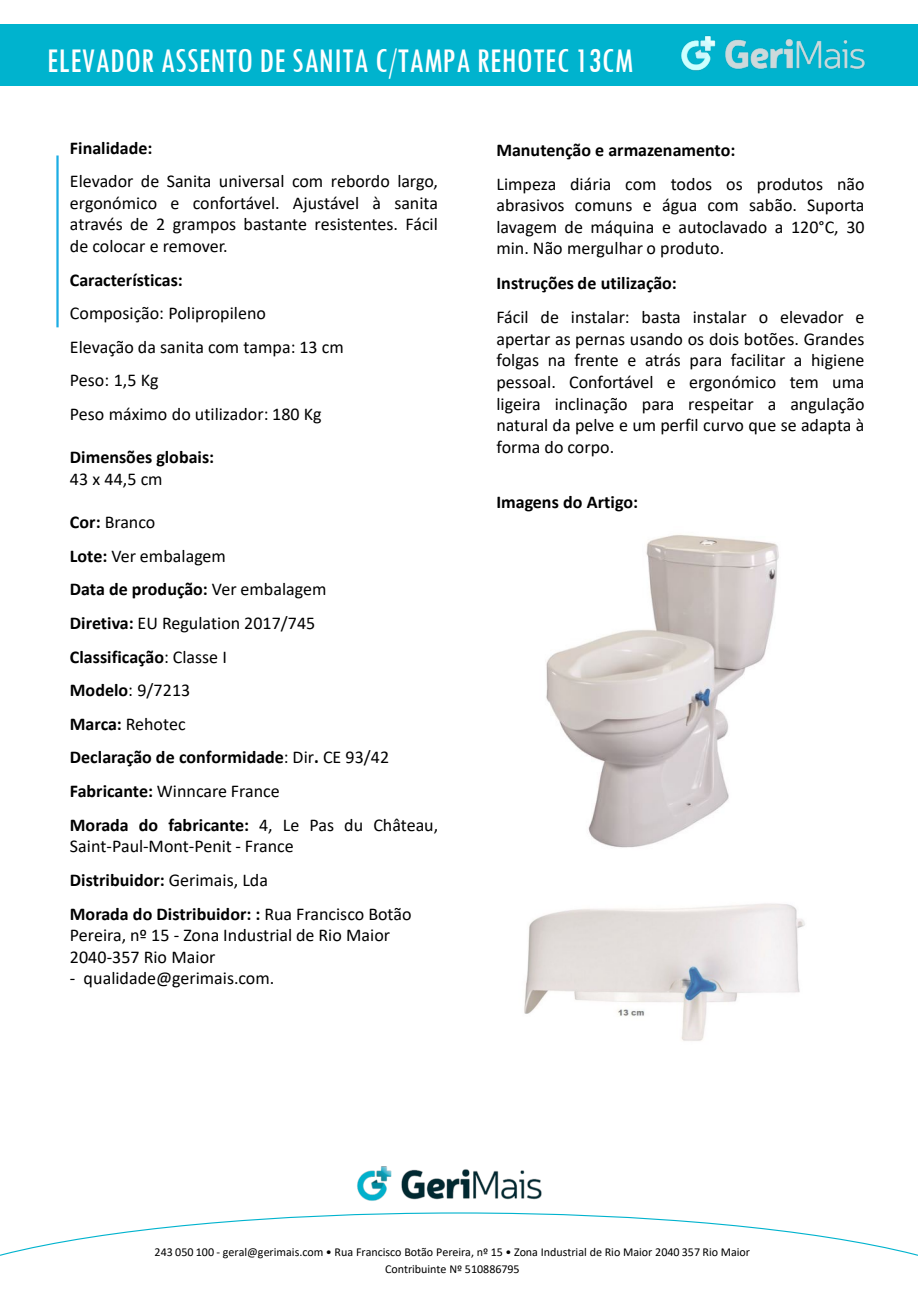
<style>
.page{position:relative;width:918px;height:1289px;background:#fff}
.page>*{position:absolute;margin:0;border:0;box-sizing:border-box;transform-origin:0 0}
.t1{font:condensed 36px "Tw Cen";color:#fff}
.t2{font:18px/21.6px "Calibri";color:#000;text-align:justify}
.t3{font:700 18px "Calibri";color:#000}
.t4{font:12px "Calibri";letter-spacing:-.005em;color:#000}
.s1{font-weight:700}
.s2{font-weight:400}
</style>
<div class="page">
<hr style="left:56px;top:155px;width:3px;height:172px;background:#1cade4">
<div style="left:0;top:24px;width:918px;height:62px;background:#00b3ce"></div>
<img style="left:357px;top:1166px;width:185px;height:35px">
<svg style="left:0;top:1212px;width:918px;height:44px"></svg>
<img style="left:681px;top:35px;width:184px;height:36px">
<img style="left:546px;top:534px;width:233px;height:314px">
<img style="left:524px;top:903px;width:281px;height:138px">
<h1 class="t1" style="left:47px;top:39px;width:588px">ELEVADOR ASSENTO DE SANITA C/TAMPA REHOTEC 13CM</h1>
<p class="t3" style="left:70px;top:135px;width:84px">Finalidade:</p>
<p class="t2" style="left:70px;top:170px;width:370px">Elevador de Sanita universal com rebordo largo, ergonómico e confortável. Ajustável à sanita através de 2 grampos bastante resistentes. Fácil de colocar e remover.</p>
<p class="t3" style="left:70px;top:267px;width:114px">Características:</p>
<p class="t2" style="left:70px;top:302px;width:198px">Composição: Polipropileno</p>
<p class="t2" style="left:70px;top:335px;width:275px">Elevação da sanita com tampa: 13 cm</p>
<p class="t2" style="left:70px;top:369px;width:90px">Peso: 1,5 Kg</p>
<p class="t2" style="left:70px;top:403px;width:253px">Peso máximo do utilizador: 180 Kg</p>
<p class="t3" style="left:70px;top:444px;width:146px">Dimensões globais:</p>
<p class="t2" style="left:70px;top:468px;width:94px">43 x 44,5 cm</p>
<p class="t2" style="left:70px;top:511px;width:87px"><span class="s1">Cor:</span> Branco</p>
<p class="t2" style="left:70px;top:544px;width:158px"><span class="s1">Lote:</span> Ver embalagem</p>
<p class="t3" style="left:70px;top:576px;width:258px">Data de produção: <span class="s2">Ver embalagem</span></p>
<p class="t2" style="left:70px;top:612px;width:247px"><span class="s1">Diretiva:</span> EU Regulation 2017/745</p>
<p class="t3" style="left:70px;top:644px;width:159px">Classificação<span class="s2">: Classe I</span></p>
<p class="t2" style="left:70px;top:679px;width:122px"><span class="s1">Modelo</span>: 9/7213</p>
<p class="t2" style="left:70px;top:712px;width:117px"><span class="s1">Marca:</span> Rehotec</p>
<p class="t3" style="left:70px;top:744px;width:321px">Declaração de conformidade<span class="s2">: Dir</span>. <span class="s2">CE 93/42</span></p>
<p class="t2" style="left:70px;top:779px;width:211px"><span class="s1">Fabricante:</span> Winncare France</p>
<p class="t2" style="left:70px;top:813px;width:370px"><span class="s1">Morada do fabricante:</span> 4, Le Pas du Château,<br>Saint-Paul-Mont-Penit - France</p>
<p class="t3" style="left:70px;top:867px;width:200px">Distribuidor: <span class="s2">Gerimais, Lda</span></p>
<p class="t2" style="left:70px;top:902px;width:343px"><span class="s1">Morada do Distribuidor: :</span> Rua Francisco Botão<br>Pereira, nº 15 - Zona Industrial de Rio Maior</p>
<p class="t2" style="left:70px;top:945px;width:147px">2040-357 Rio Maior</p>
<p class="t2" style="left:70px;top:967px;width:206px">- qualidade@gerimais.com.</p>
<p class="t3" style="left:496px;top:137px;width:240px">Manutenção e armazenamento:</p>
<p class="t2" style="left:496px;top:172px;width:370px">Limpeza diária com todos os produtos não abrasivos comuns e água com sabão. Suporta lavagem de máquina e autoclavado a 120°C, 30 min. Não mergulhar o produto.</p>
<p class="t3" style="left:496px;top:270px;width:182px">Instruções de utilização:</p>
<p class="t2" style="left:496px;top:306px;width:370px">Fácil de instalar: basta instalar o elevador e apertar as pernas usando os dois botões. Grandes folgas na frente e atrás para facilitar a higiene pessoal. Confortável e ergonómico tem uma ligeira inclinação para respeitar a angulação natural da pelve e um perfil curvo que se adapta à forma do corpo.</p>
<p class="t3" style="left:496px;top:490px;width:143px">Imagens do Artigo:</p>
<p class="t4" style="left:155px;top:1243px;width:597px">243 050 100 - geral@gerimais.com • Rua Francisco Botão Pereira, nº 15 • Zona Industrial de Rio Maior 2040 357 Rio Maior</p>
<p class="t4" style="left:385px;top:1261px;width:136px">Contribuinte Nº 510886795</p>
</div>
